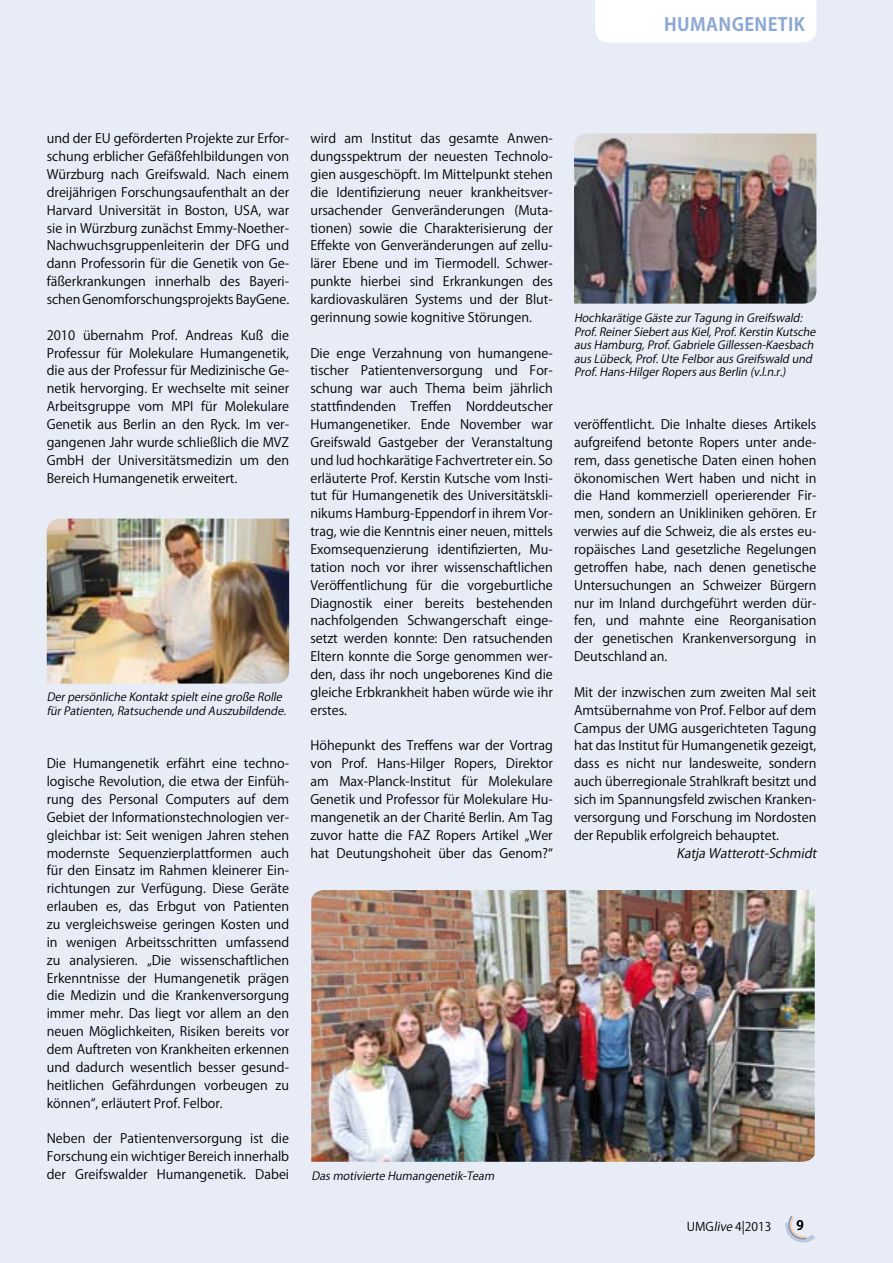
<style>
.page{position:relative;width:893px;height:1263px;background:#e8ecf6}
.page>*{position:absolute;margin:0;border:0;box-sizing:border-box;transform-origin:0 0}
.t1{font:700 18px "Koz Go Pro";letter-spacing:.02em;color:#8ca8d3}
.t2{font:12.9px/17.9px "Koz Go Pro";color:#000;text-align:justify}
.t3{font:italic 12.9px "Koz Go Pro";color:#000}
.t4{font:500 12.9px "Koz Go Pro";color:#000}
.t5{font:12px "Koz Go Pro";color:#000}
.t6{font:italic 11.25px/13.5px "Koz Go Pro";color:#000}
.s1{font-style:italic}
</style>
<div class="page">
<svg style="left:785px;top:1216px;width:30px;height:26px"></svg>
<div style="left:595px;top:0;width:221px;height:42px;background:#fff"></div>
<img style="left:311px;top:890px;width:504px;height:272px">
<img style="left:47px;top:519px;width:242px;height:165px">
<img style="left:574px;top:134px;width:242px;height:170px">
<h1 class="t1" style="left:664px;top:12px;width:141px">HUMANGENETIK</h1>
<p class="t2" style="left:47px;top:130px;width:244px">und der EU geförderten Projekte zur Erfor&shy;schung erblicher Gefäßfehlbildungen von Würzburg nach Greifswald. Nach einem dreijährigen Forschungsaufenthalt an der Harvard Universität in Boston, USA, war sie in Würzburg zunächst Emmy-Noether-Nachwuchsgruppenleiterin der DFG und dann Professorin für die Genetik von Ge&shy;fäßerkrankungen innerhalb des Bayeri&shy;schen Genomforschungsprojekts BayGene.</p>
<p class="t2" style="left:47px;top:326px;width:244px">2010 übernahm Prof. Andreas Kuß die Professur für Molekulare Humangenetik, die aus der Professur für Medizinische Ge&shy;netik hervorging. Er wechselte mit seiner Arbeitsgruppe vom MPI für Molekulare Genetik aus Berlin an den Ryck. Im ver&shy;gangenen Jahr wurde schließlich die MVZ GmbH der Universitätsmedizin um den Bereich Humangenetik erweitert.</p>
<p class="t6" style="left:47px;top:691px;width:243px">Derpersönliche Kontaktspielteine große Rolle fürPatienten,Ratsuchende und Auszubildende.</p>
<p class="t2" style="left:47px;top:755px;width:244px">Die Humangenetik erfährt eine techno&shy;logische Revolution, die etwa der Einfüh&shy;rung des Personal Computers auf dem Gebiet der Informationstechnologien ver&shy;gleichbar ist: Seit wenigen Jahren stehen modernste Sequenzierplattformen auch für den Einsatz im Rahmen kleinerer Ein&shy;richtungen zur Verfügung. Diese Geräte erlauben es, das Erbgut von Patienten zu vergleichsweise geringen Kosten und in wenigen Arbeitsschritten umfassend zu analysieren. „Die wissenschaftlichen Erkenntnisse der Humangenetik prägen die Medizin und die Krankenversorgung immer mehr. Das liegt vor allem an den neuen Möglichkeiten, Risiken bereits vor dem Auftreten von Krankheiten erkennen und dadurch wesentlich besser gesund&shy;heitlichen Gefährdungen vorbeugen zu können“, erläutert Prof. Felbor.</p>
<p class="t2" style="left:47px;top:1130px;width:244px">Neben der Patientenversorgung ist die Forschung ein wichtiger Bereich innerhalb der Greifswalder Humangenetik. Dabei</p>
<p class="t2" style="left:310px;top:130px;width:244px">wird am Institut das gesamte Anwen&shy;dungsspektrum der neuesten Technolo&shy;gien ausgeschöpft. Im Mittelpunkt stehen die Identifizierung neuer krankheitsver&shy;ursachender Genveränderungen (Muta&shy;tionen) sowie die Charakterisierung der Effekte von Genveränderungen auf zellu&shy;lärer Ebene und im Tiermodell. Schwer&shy;punkte hierbei sind Erkrankungen des kardiovaskulären Systems und der Blut&shy;gerinnung sowie kognitive Störungen.</p>
<p class="t2" style="left:310px;top:344px;width:244px">Die enge Verzahnung von humangene&shy;tischer Patientenversorgung und For&shy;schung war auch Thema beim jährlich stattfindenden Treffen Norddeutscher Humangenetiker. Ende November war Greifswald Gastgeber der Veranstaltung und lud hochkarätige Fachvertreter ein. So erläuterte Prof. Kerstin Kutsche vom Insti&shy;tut für Humangenetik des Universitätskli&shy;nikums Hamburg-Eppendorf in ihrem Vor&shy;trag, wie die Kenntnis einer neuen, mittels Exomsequenzierung identifizierten, Mu&shy;tation noch vor ihrer wissenschaftlichen Veröffentlichung für die vorgeburtliche Diagnostik einer bereits bestehenden nachfolgenden Schwangerschaft einge&shy;setzt werden konnte: Den ratsuchenden Eltern konnte die Sorge genommen wer&shy;den, dass ihr noch ungeborenes Kind die gleiche Erbkrankheit haben würde wie ihr erstes.</p>
<p class="t2" style="left:310px;top:737px;width:244px">Höhepunkt des Treffens war der Vortrag von Prof. Hans-Hilger Ropers, Direktor am Max-Planck-Institut für Molekulare Genetik und Professor für Molekulare Hu&shy;mangenetik an der Charité Berlin. Am Tag zuvor hatte die FAZ Ropers Artikel „Wer hat Deutungshoheit über das Genom?“</p>
<p class="t6" style="left:311px;top:1169px;width:187px">Dasmotivierte Humangenetik-Team</p>
<p class="t6" style="left:574px;top:311px;width:246px">Hochkarätige Gäste zurTagung in Greifswald:<br>Prof.ReinerSiebertausKiel,Prof.Kerstin Kutsche ausHamburg,Prof.Gabriele Gillessen-Kaesbach ausLübeck,Prof.Ute FelborausGreifswald und Prof.Hans-HilgerRopersausBerlin (v.l.n.r.)</p>
<p class="t2" style="left:574px;top:416px;width:244px">veröffentlicht. Die Inhalte dieses Artikels aufgreifend betonte Ropers unter ande&shy;rem, dass genetische Daten einen hohen ökonomischen Wert haben und nicht in die Hand kommerziell operierender Fir&shy;men, sondern an Unikliniken gehören. Er verwies auf die Schweiz, die als erstes eu&shy;ropäisches Land gesetzliche Regelungen getroffen habe, nach denen genetische Untersuchungen an Schweizer Bürgern nur im Inland durchgeführt werden dür&shy;fen, und mahnte eine Reorganisation der genetischen Krankenversorgung in Deutschland an.</p>
<p class="t2" style="left:574px;top:683px;width:244px">Mit der inzwischen zum zweiten Mal seit Amtsübernahme von Prof. Felbor auf dem Campus der UMG ausgerichteten Tagung hat das Institut für Humangenetik gezeigt, dass es nicht nur landesweite, sondern auch überregionale Strahlkraft besitzt und sich im Spannungsfeld zwischen Kranken&shy;versorgung und Forschung im Nordosten der Republik erfolgreich behauptet.</p>
<p class="t3" style="left:677px;top:845px;width:144px">Katja Watterott-Schmidt</p>
<p class="t5" style="left:687px;top:1218px;width:86px">UMG<span class="s1">live</span> 4|2013</p>
<p class="t4" style="left:796px;top:1217px;width:9px">9</p>
</div>
